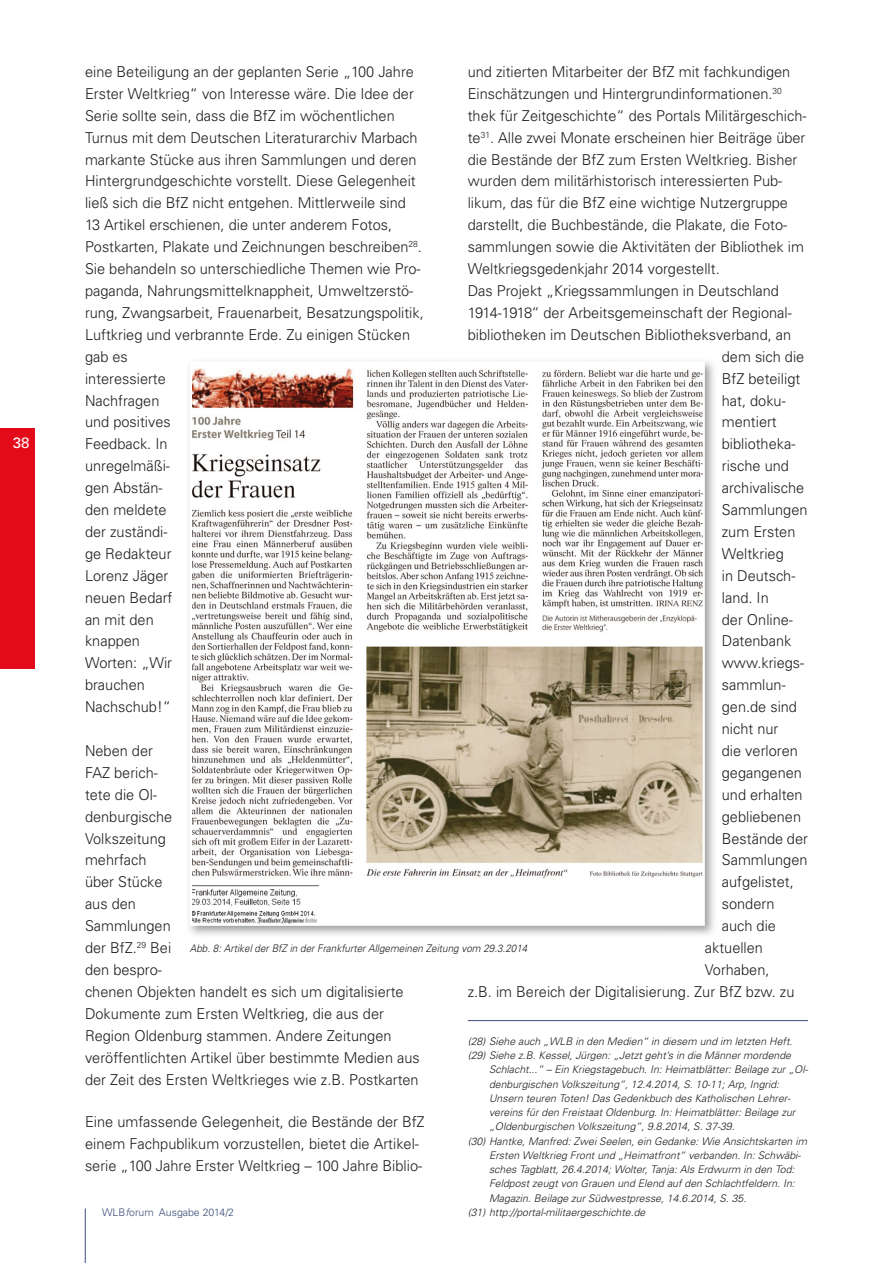
<style>
.page{position:relative;width:893px;height:1263px;background:#fff}
.page>*{position:absolute;margin:0;border:0;box-sizing:border-box;transform-origin:0 0}
.t1{font:300 15px/21.9px "Univers";color:#1d1e1f}
.t2{font:15px "Univers";color:#fff}
.t3{font:italic 300 10.5px "Univers";color:#1d1e1f}
.t4{font:italic 300 10.5px "Univers";color:#1d1e1f;scale:.94 1}
.t5{font:300 10.5px "Univers";color:#3a4d76}
.s1{font-style:italic}
</style>
<div class="page">
<hr style="left:85px;top:1208px;width:1px;height:55px;background:#3a4d76">
<div style="left:0;top:428px;width:34px;height:240px;background:#e30a19"></div>
<hr style="left:468px;top:1020px;width:340px;height:1px;background:#3a4d76">
<img style="left:189px;top:361px;width:525px;height:574px">
<img style="left:193px;top:364px;width:509px;height:559px">
<div style="left:190px;top:361px;width:515px;height:565px;border:2px solid #fff"></div>
<p class="t2" style="left:13px;top:434px;width:18px">38</p>
<p class="t1" style="left:85px;top:60px;width:340px">eine Beteiligung an der geplanten Serie „100 Jahre<br>Erster Weltkrieg“ von Interesse wäre. Die Idee der<br>Serie sollte sein, dass die BfZ im wöchentlichen<br>Turnus mit dem Deutschen Literaturarchiv Marbach markante Stücke aus ihren Sammlungen und deren<br>Hintergrundgeschichte vorstellt. Diese Gelegenheit ließ sich die BfZ nicht entgehen. Mittlerweile sind<br>13 Artikel erschienen, die unter anderem Fotos,<br>Postkarten, Plakate und Zeichnungen beschreiben<sup>28</sup>.<br>Sie behandeln so unterschiedliche Themen wie Pro&shy;paganda, Nahrungsmittelknappheit, Umweltzerstö&shy;rung, Zwangsarbeit, Frauenarbeit, Besatzungspolitik,<br>Luftkrieg und verbrannte Erde. Zu einigen Stücken gab es<br>interessierte<br>Nachfragen<br>und positives<br>Feedback. In<br>unregelmäßi-<br>gen Abstän-<br>den meldete<br>der zuständi-<br>ge Redakteur<br>Lorenz Jäger<br>neuen Bedarf<br>an mit den<br>knappen<br>Worten: „Wir<br>brauchen<br>Nachschub!“</p>
<p class="t1" style="left:85px;top:739px;width:336px">Neben der<br>FAZ berich-<br>tete die Ol-<br>denburgische<br>Volkszeitung<br>mehrfach<br>über Stücke<br>aus den<br>Sammlungen<br>der BfZ.<sup>29</sup> Bei<br>den bespro-<br>chenen Objekten handelt es sich um digitalisierte<br>Dokumente zum Ersten Weltkrieg, die aus der<br>Region Oldenburg stammen. Andere Zeitungen veröffentlichten Artikel über bestimmte Medien aus der Zeit des Ersten Weltkrieges wie z.B. Postkarten</p>
<p class="t1" style="left:468px;top:60px;width:324px">und zitierten Mitarbeiter der BfZ mit fachkundigen</p>
<p class="t1" style="left:468px;top:82px;width:316px">Einschätzungen und Hintergrundinformationen.<sup>30</sup></p>
<p class="t1" style="left:468px;top:104px;width:340px">thek für Zeitgeschichte“ des Portals Militärgeschich-</p>
<p class="t1" style="left:468px;top:126px;width:339px">te<sup>31</sup>. Alle zwei Monate erscheinen hier Beiträge über</p>
<p class="t1" style="left:468px;top:148px;width:331px">die Bestände der BfZ zum Ersten Weltkrieg. Bisher</p>
<p class="t1" style="left:468px;top:170px;width:316px">wurden dem militärhistorisch interessierten Pub-</p>
<p class="t1" style="left:468px;top:192px;width:322px">likum, das für die BfZ eine wichtige Nutzergruppe</p>
<p class="t1" style="left:468px;top:214px;width:321px">darstellt, die Buchbestände, die Plakate, die Foto-</p>
<p class="t1" style="left:468px;top:235px;width:338px">sammlungen sowie die Aktivitäten der Bibliothek im</p>
<p class="t1" style="left:468px;top:257px;width:253px">Weltkriegsgedenkjahr 2014 vorgestellt.</p>
<p class="t1" style="left:468px;top:279px;width:313px">Das Projekt „Kriegssammlungen in Deutschland</p>
<p class="t1" style="left:468px;top:301px;width:326px">1914-1918“ der Arbeitsgemeinschaft der Regional-</p>
<p class="t1" style="left:468px;top:323px;width:325px">bibliotheken im Deutschen Bibliotheksverband, an</p>
<p class="t1" style="left:722px;top:345px;width:84px">dem sich die</p>
<p class="t1" style="left:722px;top:367px;width:80px">BfZ beteiligt</p>
<p class="t1" style="left:722px;top:389px;width:65px">hat, doku-</p>
<p class="t1" style="left:722px;top:411px;width:56px">mentiert</p>
<p class="t1" style="left:722px;top:433px;width:75px">bibliotheka-</p>
<p class="t1" style="left:722px;top:454px;width:69px">rische und</p>
<p class="t1" style="left:722px;top:476px;width:84px">archivalische</p>
<p class="t1" style="left:722px;top:498px;width:87px">Sammlungen</p>
<p class="t1" style="left:722px;top:520px;width:75px">zum Ersten</p>
<p class="t1" style="left:722px;top:542px;width:63px">Weltkrieg</p>
<p class="t1" style="left:722px;top:564px;width:75px">in Deutsch-</p>
<p class="t1" style="left:722px;top:586px;width:48px">land. In</p>
<p class="t1" style="left:722px;top:608px;width:73px">der Online-</p>
<p class="t1" style="left:722px;top:630px;width:71px">Datenbank</p>
<p class="t1" style="left:722px;top:652px;width:84px">www.kriegs-</p>
<p class="t1" style="left:722px;top:673px;width:65px">sammlun-</p>
<p class="t1" style="left:722px;top:695px;width:77px">gen.de sind</p>
<p class="t1" style="left:722px;top:717px;width:58px">nicht nur</p>
<p class="t1" style="left:722px;top:739px;width:78px">die verloren</p>
<p class="t1" style="left:722px;top:761px;width:82px">gegangenen</p>
<p class="t1" style="left:722px;top:783px;width:82px">und erhalten</p>
<p class="t1" style="left:722px;top:805px;width:81px">gebliebenen</p>
<p class="t1" style="left:722px;top:827px;width:88px">Bestände der</p>
<p class="t1" style="left:722px;top:849px;width:87px">Sammlungen</p>
<p class="t1" style="left:722px;top:871px;width:73px">aufgelistet,</p>
<p class="t1" style="left:722px;top:892px;width:54px">sondern</p>
<p class="t1" style="left:722px;top:914px;width:56px">auch die</p>
<p class="t1" style="left:705px;top:936px;width:60px">aktuellen</p>
<p class="t1" style="left:705px;top:958px;width:66px">Vorhaben,</p>
<p class="t1" style="left:468px;top:980px;width:328px">z.B. im Bereich der Digitalisierung. Zur BfZ bzw. zu</p>
<p class="t4" style="left:190px;top:942px;width:360px">Abb. 8: Artikel der BfZ in der Frankfurter Allgemeinen Zeitung vom 29.3.2014</p>
<p class="t3" style="left:468px;top:1035px;width:326px">(28) Siehe auch „WLB in den Medien“ in diesem und im letzten Heft.</p>
<p class="t3" style="left:468px;top:1049px;width:325px">(29) Siehe z.B. Kessel, Jürgen: „Jetzt geht’s in die Männer mordende</p>
<p class="t3" style="left:489px;top:1063px;width:320px">Schlacht...“ – Ein Kriegstagebuch. In: Heimatblätter: Beilage zur „Ol-</p>
<p class="t3" style="left:489px;top:1077px;width:292px">denburgischen Volkszeitung“, 12.4.2014, S. 10-11; Arp, Ingrid:</p>
<p class="t3" style="left:489px;top:1092px;width:302px">Unsern teuren Toten! Das Gedenkbuch des Katholischen Lehrer-</p>
<p class="t3" style="left:489px;top:1106px;width:308px">vereins für den Freistaat Oldenburg. In: Heimatblätter: Beilage zur</p>
<p class="t3" style="left:489px;top:1120px;width:247px">„Oldenburgischen Volkszeitung“, 9.8.2014, S. 37-39.</p>
<p class="t3" style="left:468px;top:1134px;width:341px">(30) Hantke, Manfred: Zwei Seelen, ein Gedanke: Wie Ansichtskarten im</p>
<p class="t3" style="left:489px;top:1149px;width:313px">Ersten Weltkrieg Front und „Heimatfront“ verbanden. In: Schwäbi-</p>
<p class="t3" style="left:489px;top:1163px;width:307px">sches Tagblatt, 26.4.2014; Wolter, Tanja: Als Erdwurm in den Tod:</p>
<p class="t3" style="left:489px;top:1177px;width:307px">Feldpost zeugt von Grauen und Elend auf den Schlachtfeldern. In:</p>
<p class="t3" style="left:489px;top:1191px;width:259px">Magazin. Beilage zur Südwestpresse, 14.6.2014, S. 35.</p>
<p class="t3" style="left:468px;top:1206px;width:179px">(31) http://portal-militaergeschichte.de</p>
<p class="t1" style="left:85px;top:1111px;width:341px">Eine umfassende Gelegenheit, die Bestände der BfZ einem Fachpublikum vorzustellen, bietet die Artikel&shy;serie „100 Jahre Erster Weltkrieg – 100 Jahre Biblio-</p>
<p class="t5" style="left:102px;top:1206px;width:134px">WLB<span class="s1">f</span>orum Ausgabe 2014/2</p>
</div>
